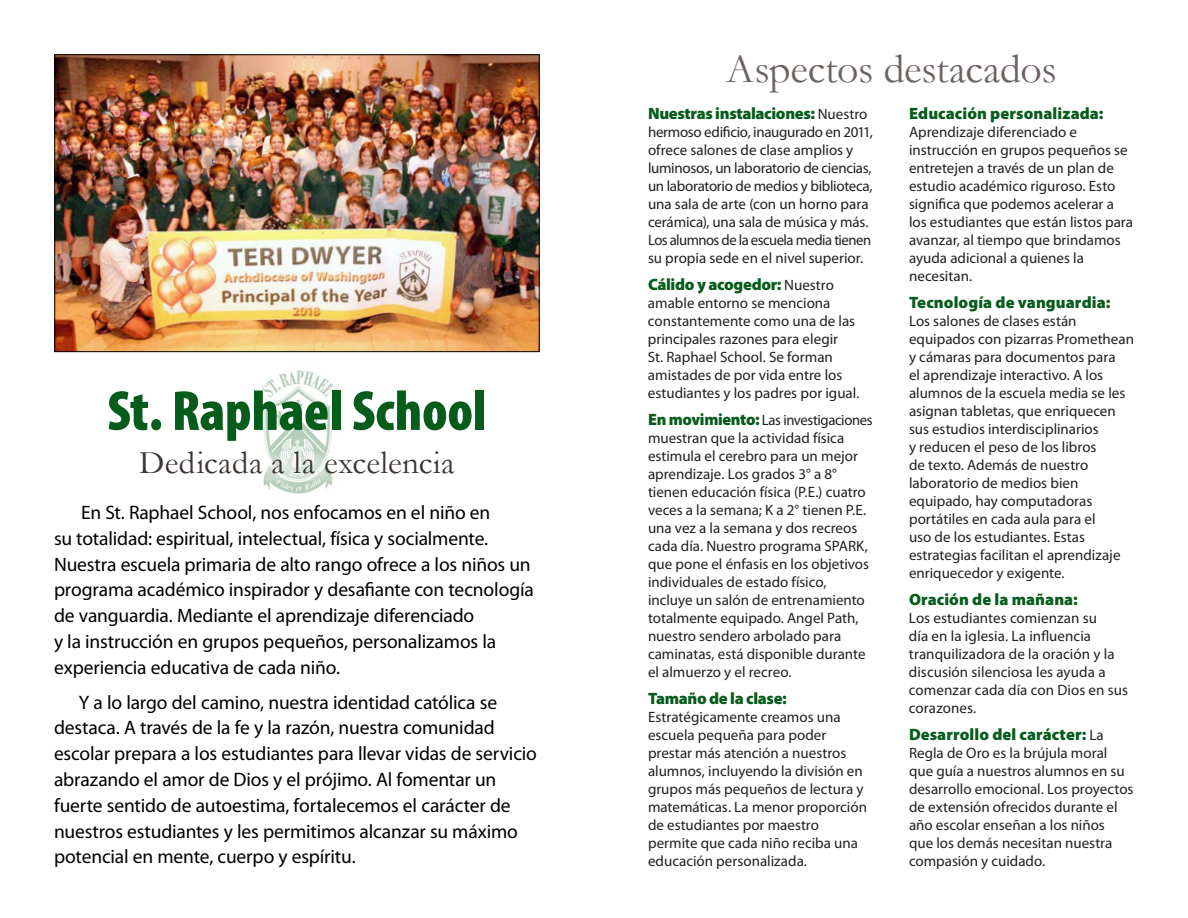
<style>
.page{position:relative;width:1188px;height:918px;background:#fff}
.page>*{position:absolute;margin:0;border:0;box-sizing:border-box;transform-origin:0 0}
.t1{font:900 condensed 57px "Myriad Pro";letter-spacing:-.005em;color:#065c1b}
.t2{font:42px "Garamond";letter-spacing:-.005em;color:#6b6360}
.t3{font:33px "Garamond";letter-spacing:.01em;color:#3b3532}
.t4{font:19.5px/25.8px "Myriad Pro";letter-spacing:-.01em;color:#000}
.t5{font:900 16.5px "Myriad Pro";letter-spacing:.005em;color:#065c1b}
.t6{font:900 16.5px "Myriad Pro";letter-spacing:-.02em;color:#065c1b}
.t7{font:15px/18px "Myriad Pro";color:#231f20}
.t8{font:15px "Myriad Pro";letter-spacing:-.02em;color:#231f20}
.t9{font:15px "Myriad Pro";letter-spacing:-.025em;color:#231f20}
.s1{font-weight:400;font-size:15px;color:#231f20}
.s2{font-weight:900;font-size:16.5px;color:#065c1b}
</style>
<div class="page">
<img style="left:262px;top:370px;width:71px;height:124px">
<img style="left:56px;top:56px;width:482px;height:294px">
<div style="left:54px;top:54px;width:486px;height:298px;border:1px solid #000"></div>
<svg style="left:262px;top:452px;width:71px;height:32px"></svg>
<p class="t1" style="left:107px;top:379px;width:381px">St. Raphael School</p>
<p class="t3" style="left:139px;top:443px;width:317px">Dedicada a la excelencia</p>
<p class="t4" style="left:54px;top:500px;width:481px;text-indent:27px">En St. Raphael School, nos enfocamos en el niño en<br>su totalidad: espiritual, intelectual, física y socialmente.<br>Nuestra escuela primaria de alto rango ofrece a los niños un programa académico inspirador y desafiante con tecnología de vanguardia. Mediante el aprendizaje diferenciado</p>
<p class="t4" style="left:54px;top:629px;width:444px">y la instrucción en grupos pequeños, personalizamos la experiencia educativa de cada niño.</p>
<p class="t4" style="left:54px;top:690px;width:484px;text-indent:25px">Y a lo largo del camino, nuestra identidad católica se destaca. A través de la fe y la razón, nuestra comunidad escolar prepara a los estudiantes para llevar vidas de servicio abrazando el amor de Dios y el prójimo. Al fomentar un fuerte sentido de autoestima, fortalecemos el carácter de nuestros estudiantes y les permitimos alcanzar su máximo potencial en mente, cuerpo y espíritu.</p>
<p class="t2" style="left:726px;top:43px;width:332px">Aspectos destacados</p>
<p class="t6" style="left:648px;top:104px;width:221px">Nuestras instalaciones: <span class="s1">Nuestro</span></p>
<p class="t8" style="left:648px;top:123px;width:226px">hermoso edificio, inaugurado en 2011,</p>
<p class="t7" style="left:648px;top:141px;width:207px">ofrece salones de clase amplios y</p>
<p class="t8" style="left:648px;top:159px;width:225px">luminosos, un laboratorio de ciencias,</p>
<p class="t8" style="left:648px;top:177px;width:226px">un laboratorio de medios y biblioteca,</p>
<p class="t7" style="left:648px;top:195px;width:225px">una sala de arte (con un horno para cerámica), una sala de música y más.<br>Los alumnos de la escuela media tienen</p>
<p class="t7" style="left:648px;top:249px;width:217px">su propia sede en el nivel superior.</p>
<p class="t6" style="left:648px;top:275px;width:187px">Cálido y acogedor: <span class="s1">Nuestro</span></p>
<p class="t7" style="left:648px;top:294px;width:213px">amable entorno se menciona constantemente como una de las principales razones para elegir<br>St. Raphael School. Se forman amistades de por vida entre los estudiantes y los padres por igual.</p>
<p class="t9" style="left:648px;top:411px;width:226px"><span class="s2">En movimiento:</span> Las investigaciones</p>
<p class="t7" style="left:648px;top:429px;width:223px">muestran que la actividad física estimula el cerebro para un mejor aprendizaje. Los grados 3° a 8° tienen educación física (P.E.) cuatro veces a la semana; K a 2° tienen P.E. una vez a la semana y dos recreos cada día. Nuestro programa SPARK, que pone el énfasis en los objetivos individuales de estado físico, incluye un salón de entrenamiento totalmente equipado. Angel Path, nuestro sendero arbolado para caminatas, está disponible durante el almuerzo y el recreo.</p>
<p class="t6" style="left:648px;top:689px;width:140px">Tamaño de la clase:</p>
<p class="t7" style="left:648px;top:708px;width:221px">Estratégicamente creamos una escuela pequeña para poder prestar más atención a nuestros alumnos, incluyendo la división en grupos más pequeños de lectura y matemáticas. La menor proporción de estudiantes por maestro permite que cada niño reciba una educación personalizada.</p>
<p class="t5" style="left:909px;top:104px;width:196px">Educación personalizada:</p>
<p class="t7" style="left:909px;top:123px;width:226px">Aprendizaje diferenciado e instrucción en grupos pequeños se entretejen a través de un plan de estudio académico riguroso. Esto significa que podemos acelerar a los estudiantes que están listos para avanzar, al tiempo que brindamos ayuda adicional a quienes la necesitan.</p>
<p class="t5" style="left:909px;top:293px;width:203px">Tecnología de vanguardia:</p>
<p class="t7" style="left:909px;top:312px;width:226px">Los salones de clases están equipados con pizarras Promethean y cámaras para documentos para<br>el aprendizaje interactivo. A los alumnos de la escuela media se les asignan tabletas, que enriquecen sus estudios interdisciplinarios<br>y reducen el peso de los libros<br>de texto. Además de nuestro laboratorio de medios bien equipado, hay computadoras portátiles en cada aula para el<br>uso de los estudiantes. Estas estrategias facilitan el aprendizaje enriquecedor y exigente.</p>
<p class="t5" style="left:909px;top:590px;width:170px">Oración de la mañana:</p>
<p class="t7" style="left:909px;top:609px;width:221px">Los estudiantes comienzan su<br>día en la iglesia. La influencia tranquilizadora de la oración y la discusión silenciosa les ayuda a comenzar cada día con Dios en sus corazones.</p>
<p class="t5" style="left:909px;top:725px;width:196px">Desarrollo del carácter: <span class="s1">La</span></p>
<p class="t7" style="left:909px;top:744px;width:200px">Regla de Oro es la brújula moral</p>
<p class="t7" style="left:909px;top:762px;width:226px">que guía a nuestros alumnos en su desarrollo emocional. Los proyectos de extensión ofrecidos durante el año escolar enseñan a los niños<br>que los demás necesitan nuestra compasión y cuidado.</p>
</div>
